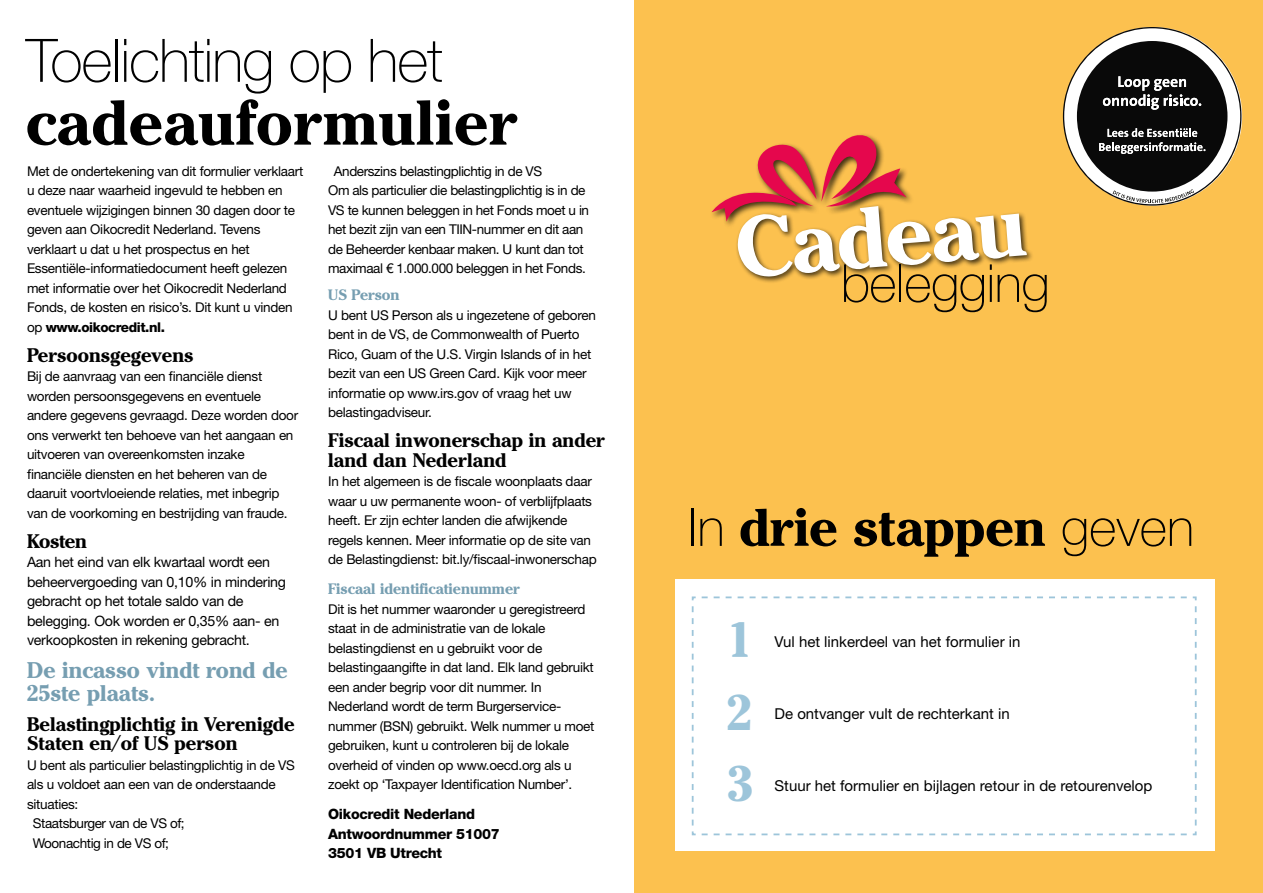
<style>
.page{position:relative;width:1263px;height:893px;background:#fff}
.page>*{position:absolute;margin:0;border:0;box-sizing:border-box;transform-origin:0 0}
.t1{font:700 85.5px "Cheltenham ITCBQ";color:#fff}
.t2{font:700 63px "Cheltenham ITCBQ";letter-spacing:.01em;color:#000}
.t3{font:100 60px "Helvetica Neue LT Std";letter-spacing:-.02em;color:#000}
.t4{font:700 52.5px "Cheltenham ITCBQ";color:#000}
.t5{font:100 52.5px "Helvetica Neue LT Std";letter-spacing:-.01em;color:#020203}
.t6{font:700 49.5px/71.2px "Cheltenham ITCBQ";color:#9dc5da}
.t7{font:700 22.5px/22.5px "Cheltenham ITCBQ";color:#769eb1}
.t8{font:700 19.5px/19.5px "Cheltenham ITCBQ";color:#000}
.t9{font:15px "Helvetica Neue LT Std";color:#000}
.t10{font:700 15px "Cheltenham ITCBQ";color:#769eb1}
.t11{font:14.25px/19.5px "Helvetica Neue LT Std";letter-spacing:-.02em;color:#000}
.t12{font:800 14.25px/19.5px "Helvetica Neue LT Std";letter-spacing:-.02em;color:#000}
.t13{font:13.5px/19.5px "Helvetica Neue LT Std";letter-spacing:-.02em;color:#000}
.s1{font-weight:800}
.s2{font-family:"Helvetica Neue LT Std";font-weight:100}
</style>
<div class="page">
<div style="left:634px;top:0;width:629px;height:893px;background:#fcc14f"></div>
<div style="left:676px;top:579px;width:539px;height:272px;background:#fff"></div>
<svg style="left:691px;top:596px;width:506px;height:240px"></svg>
<div style="left:735px;top:204px;width:300px;height:80px;background:#000;opacity:.75"></div>
<div style="left:710px;top:132px;width:204px;height:97px;background:#000;opacity:.75"></div>
<svg style="left:711px;top:132px;width:196px;height:90px"></svg>
<svg style="left:1063px;top:27px;width:178px;height:179px"></svg>
<h3 class="t3" style="left:26px;top:26px;width:418px">Toelichting op het</h3>
<h2 class="t2" style="left:26px;top:87px;width:493px">cadeauformulier</h2>
<p class="t13" style="left:27px;top:161px;width:278px">Met de ondertekening van dit formulier verklaart u deze naar waarheid ingevuld te hebben en eventuele wijzigingen binnen 30 dagen door te geven aan Oikocredit Nederland. Tevens verklaart u dat u het prospectus en het Essentiële-informatiedocument heeft gelezen met informatie over het Oikocredit Nederland Fonds, de kosten en risico’s. Dit kunt u vinden op <span class="s1">www.oikocredit.nl.</span></p>
<h3 class="t8" style="left:27px;top:345px;width:168px">Persoonsgegevens</h3>
<p class="t13" style="left:27px;top:366px;width:273px">Bij de aanvraag van een financiële dienst worden persoonsgegevens en eventuele andere gegevens gevraagd. Deze worden door ons verwerkt ten behoeve van het aangaan en uitvoeren van overeenkomsten inzake financiële diensten en het beheren van de daaruit voortvloeiende relaties, met inbegrip van de voorkoming en bestrijding van fraude.</p>
<h3 class="t8" style="left:27px;top:531px;width:61px">Kosten</h3>
<p class="t11" style="left:27px;top:552px;width:261px">Aan het eind van elk kwartaal wordt een beheervergoeding van 0,10% in mindering gebracht op het totale saldo van de belegging. Ook worden er 0,35% aan- en verkoopkosten in rekening gebracht.</p>
<h3 class="t7" style="left:27px;top:659px;width:262px">De incasso vindt rond de<br>25ste plaats.</h3>
<h3 class="t8" style="left:27px;top:714px;width:269px">Belastingplichtig in Verenigde<br>Staten en/of US person</h3>
<p class="t13" style="left:27px;top:755px;width:269px">U bent als particulier belastingplichtig in de VS</p>
<p class="t13" style="left:27px;top:774px;width:250px">als u voldoet aan een van de onderstaande</p>
<p class="t13" style="left:27px;top:794px;width:53px">situaties:</p>
<p class="t13" style="left:33px;top:813px;width:153px">Staatsburger van de VS of;</p>
<p class="t13" style="left:33px;top:833px;width:138px">Woonachtig in de VS of;</p>
<p class="t13" style="left:328px;top:161px;width:262px;text-indent:6px">Anderszins belastingplichtig in de VS<br>Om als particulier die belastingplichtig is in de VS te kunnen beleggen in het Fonds moet u in het bezit zijn van een TIIN-nummer en dit aan de Beheerder kenbaar maken. U kunt dan tot maximaal € 1.000.000 beleggen in het Fonds.</p>
<p class="t10" style="left:328px;top:286px;width:73px">US Person</p>
<p class="t13" style="left:328px;top:305px;width:269px">U bent US Person als u ingezetene of geboren bent in de VS, de Commonwealth of Puerto Rico, Guam of the U.S. Virgin Islands of in het bezit van een US Green Card. Kijk voor meer informatie op www.irs.gov of vraag het uw belastingadviseur.</p>
<h3 class="t8" style="left:328px;top:431px;width:279px">Fiscaal inwonerschap in ander land dan Nederland</h3>
<p class="t13" style="left:328px;top:471px;width:270px">In het algemeen is de fiscale woonplaats daar waar u uw permanente woon- of verblijfplaats heeft. Er zijn echter landen die afwijkende regels kennen. Meer informatie op de site van de Belastingdienst: bit.ly/fiscaal-inwonerschap</p>
<p class="t10" style="left:328px;top:580px;width:193px">Fiscaal identificatienummer</p>
<p class="t13" style="left:328px;top:599px;width:268px">Dit is het nummer waaronder u geregistreerd staat in de administratie van de lokale belastingdienst en u gebruikt voor de belastingaangifte in dat land. Elk land gebruikt een ander begrip voor dit nummer. In Nederland wordt de term Burgerservice&shy;nummer (BSN) gebruikt. Welk nummer u moet gebruiken, kunt u controleren bij de lokale overheid of vinden op www.oecd.org als u zoekt op ‘Taxpayer Identification Number’.</p>
<p class="t12" style="left:328px;top:804px;width:173px">Oikocredit Nederland<br>Antwoordnummer 51007<br>3501 VB Utrecht</p>
<h1 class="t1" style="left:731px;top:200px;width:293px;rotate:-5deg">Cadeau</h1>
<h3 class="t5" style="left:841px;top:253px;width:210px">belegging</h3>
<h3 class="t4" style="left:688px;top:497px;width:507px"><span class="s2">In</span> drie stappen <span class="s2">geven</span></h3>
<h3 class="t6" style="left:727px;top:605px;width:27px">1</h3>
<h3 class="t6" style="left:727px;top:678px;width:28px">2<br>3</h3>
<p class="t9" style="left:774px;top:632px;width:247px">Vul het linkerdeel van het formulier in</p>
<p class="t9" style="left:774px;top:704px;width:237px">De ontvanger vult de rechterkant in</p>
<p class="t9" style="left:774px;top:776px;width:379px">Stuur het formulier en bijlagen retour in de retourenvelop</p>
</div>
